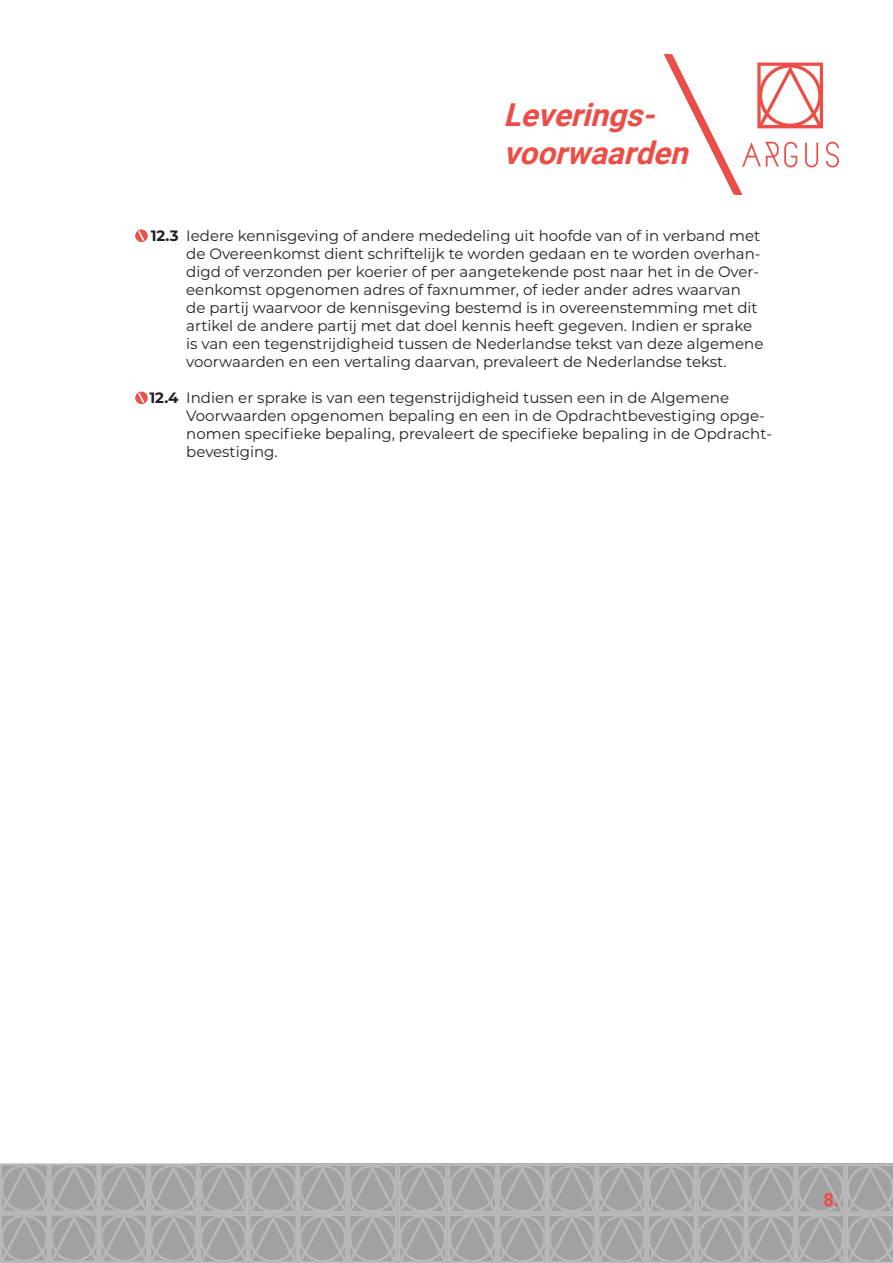
<style>
.page{position:relative;width:893px;height:1263px;background:#fff}
.page>*{position:absolute;margin:0;border:0;box-sizing:border-box;transform-origin:0 0}
.t1{font:italic 700 31.5px/37.8px "Roboto";color:#ed4d47}
.Voettekst{font:700 18px "Roboto";color:#ee4c47}
.Teksten{font:15px/18px "Montserrat";color:#231f20}
.Opsomming{font:700 15px "Montserrat";color:#231f20}
</style>
<div class="page">
<svg style="left:0;top:1163px;width:893px;height:100px;background:#aaa"></svg>
<svg style="left:664px;top:54px;width:175px;height:141px"></svg>
<svg style="left:135px;top:392px;width:13px;height:12px"></svg>
<svg style="left:135px;top:230px;width:13px;height:12px"></svg>
<h1 class="t1" style="left:504px;top:95px;width:196px">Leverings&shy;voorwaarden</h1>
<p class="Teksten" style="left:186px;top:226px;width:579px">Iedere kennisgeving of andere mededeling uit hoofde van of in verband met de Overeenkomst dient schriftelijk te worden gedaan en te worden overhan&shy;digd of verzonden per koerier of per aangetekende post naar het in de Over&shy;eenkomst opgenomen adres of faxnummer, of ieder ander adres waarvan de partij waarvoor de kennisgeving bestemd is in overeenstemming met dit artikel de andere partij met dat doel kennis heeft gegeven. Indien er sprake is van een tegenstrijdigheid tussen de Nederlandse tekst van deze algemene voorwaarden en een vertaling daarvan, prevaleert de Nederlandse tekst.</p>
<p class="Teksten" style="left:186px;top:388px;width:587px">Indien er sprake is van een tegenstrijdigheid tussen een in de Algemene Voorwaarden opgenomen bepaling en een in de Opdrachtbevestiging opge&shy;nomen specifieke bepaling, prevaleert de specifieke bepaling in de Opdracht&shy;bevestiging.</p>
<p class="Opsomming" style="left:151px;top:225px;width:29px">12.3</p>
<p class="Opsomming" style="left:149px;top:387px;width:31px">12.4</p>
<p class="Voettekst" style="left:823px;top:1187px;width:17px">8.</p>
</div>
